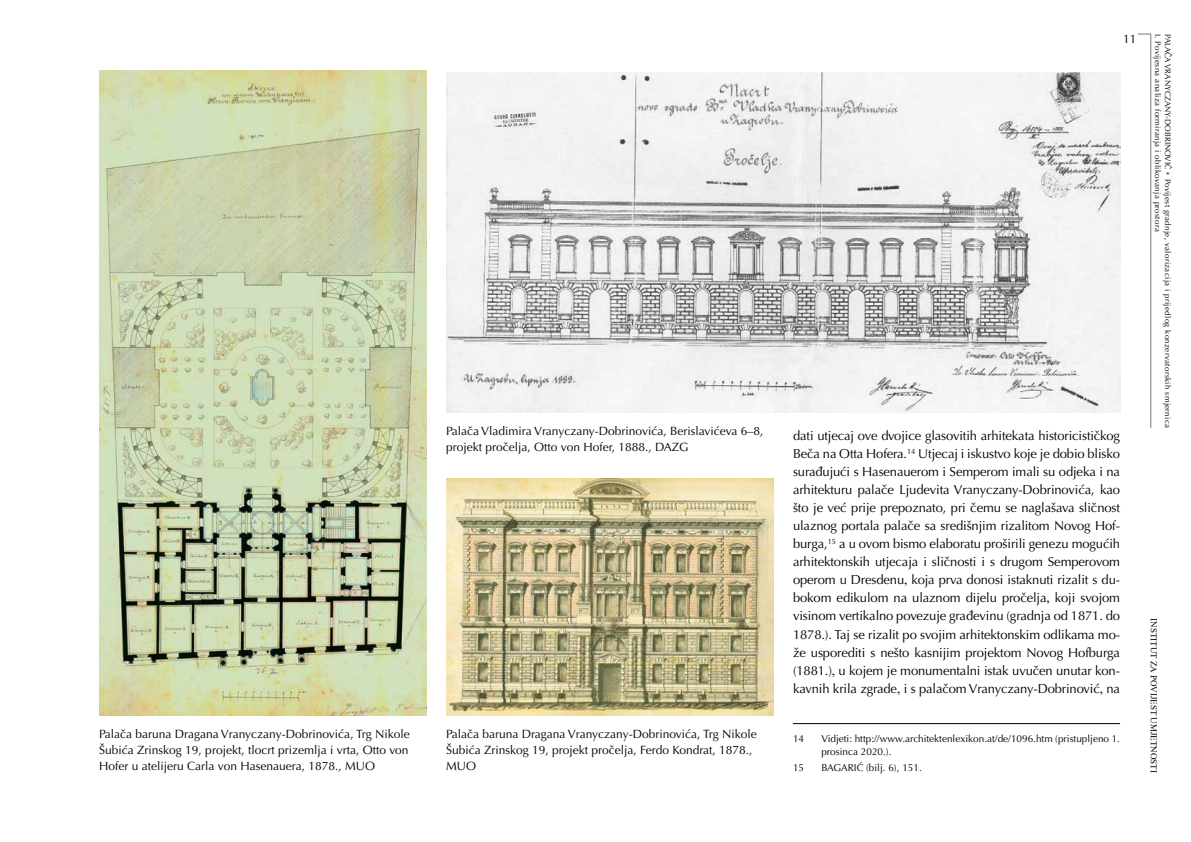
<style>
.page{position:relative;width:1191px;height:842px;background:#fff}
.page>*{position:absolute;margin:0;border:0;box-sizing:border-box;transform-origin:0 0}
.t1{font:13px/18px "Optima LT Pro";letter-spacing:-.01em;color:#000;text-align:justify}
.t2{font:12px/16px "Optima LT Pro";color:#000}
.t3{font:10px/13px "Optima LT Pro";color:#000}
.t4{font:9px "Times New Roman";color:#000}
.t5{font:8px/9.8px "Optima LT Pro";letter-spacing:.04em;color:#000}
.s1{color:#7a7877}
.s2{font-family:"Times New Roman"}
</style>
<div class="page">
<hr style="left:1150px;top:34px;width:1px;height:394px;background:#7a7877">
<svg style="left:1137px;top:34px;width:13px;height:1px"></svg>
<img style="left:446px;top:478px;width:327px;height:237px">
<img style="left:99px;top:71px;width:327px;height:644px">
<img style="left:446px;top:72px;width:674px;height:340px">
<hr style="left:793px;top:723px;width:327px;height:1px;background:#000">
<p class="t2" style="left:99px;top:726px;width:312px;text-align:justify">Palača baruna Dragana Vranyczany-Dobrinovića, Trg Nikole Šubića Zrinskog 19, projekt, tlocrt prizemlja i vrta, Otto von Hofer u atelijeru Carla von Hasenauera, 1878., MUO</p>
<p class="t2" style="left:446px;top:423px;width:319px">Palača Vladimira Vranyczany-Dobrinovića, Berislavićeva 6–8, projekt pročelja, Otto von Hofer, 1888., DAZG</p>
<p class="t2" style="left:446px;top:726px;width:312px">Palača baruna Dragana Vranyczany-Dobrinovića, Trg Nikole<br>Šubića Zrinskog 19, projekt pročelja, Ferdo Kondrat, 1878.,<br>MUO</p>
<p class="t2" style="left:1123px;top:31px;width:15px">11</p>
<p class="t5" style="left:1172px;top:34px;width:396px;rotate:90deg">PALAČA VRANYCZANY-DOBRINOVIĆ <span class="s1">•</span> Povijest gradnje, valorizacija i prijedlog konzervatorskih smjernica<br>I. Povijesna analiza formiranja i oblikovanja prostora</p>
<p class="t1" style="left:793px;top:427px;width:328px">dati utjecaj ove dvojice glasovitih arhitekata historicističkog Beča na Otta Hofera.<sup>14</sup> Utjecaj i iskustvo koje je dobio blisko surađujući s Hasenauerom i Semperom imali su odjeka i na arhitekturu palače Ljudevita Vranyczany-Dobrinovića, kao što je već prije prepoznato, pri čemu se naglašava sličnost ulaznog portala palače sa središnjim rizalitom Novog Hof&shy;burga,<sup>15</sup> a u ovom bismo elaboratu proširili genezu mogućih arhitektonskih utjecaja i sličnosti i s drugom Semperovom operom u Dresdenu<span class="s2">,</span> koja prva donosi istaknuti rizalit s du&shy;bokom edikulom na ulaznom dijelu pročelja<span class="s2">,</span> koji svojom visinom vertikalno povezuje građevinu (gradnja od 1871. do 1878.). Taj se rizalit po svojim arhitektonskim odlikama mo&shy;že usporediti s nešto kasnijim projektom Novog Hofburga (1881.)<span class="s2">,</span> u kojem je monumentalni istak uvučen unutar kon&shy;kavnih krila zgrade<span class="s2">,</span> i s palačom Vranyczany-Dobrinović<span class="s2">,</span> na</p>
<p class="t3" style="left:793px;top:732px;width:13px">14</p>
<p class="t3" style="left:821px;top:732px;width:300px">Vidjeti: http://www.architektenlexikon.at/de/1096.htm (pristupljeno 1. prosinca 2020.).</p>
<p class="t3" style="left:793px;top:761px;width:13px">15</p>
<p class="t3" style="left:821px;top:761px;width:102px">BAGARIĆ (bilj. 6), 151.</p>
<p class="t4" style="left:1160px;top:618px;width:156px;rotate:90deg">INSTITUT ZA POVIJEST UMJETNOSTI</p>
</div>
